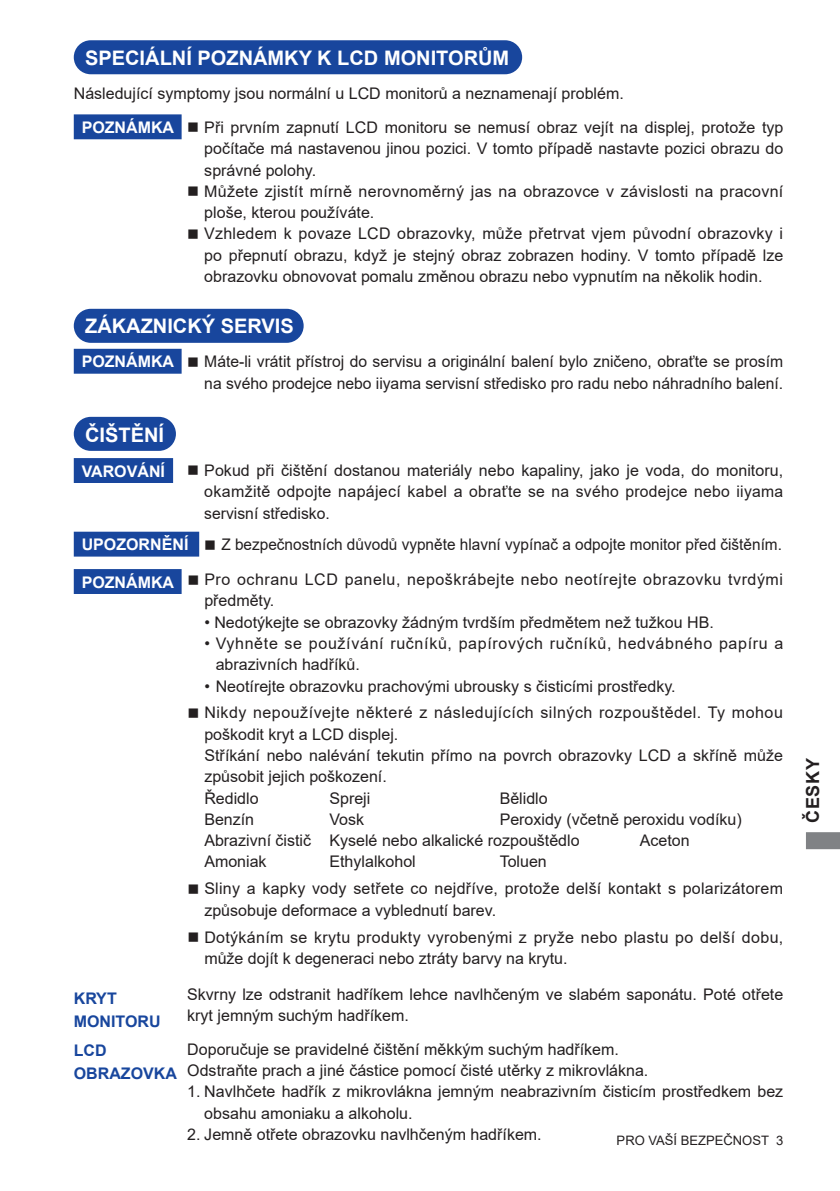
<style>
.page{position:relative;width:840px;height:1191px;background:#fff}
.page>*{position:absolute;margin:0;border:0;box-sizing:border-box;transform-origin:0 0}
.t1{font:700 20px "Arial";color:#fff}
.t2{font:700 18px "Arial";letter-spacing:.035em;color:#231f20}
.t3{font:16px/21.2px "Arial";color:#231f20}
.t4{font:16px/21.2px "Arial";letter-spacing:.02em;color:#231f20}
.t5{font:16px/21.2px "Arial";letter-spacing:.04em;color:#231f20}
.t6{font:16px/21.2px "Arial";letter-spacing:.035em;color:#231f20}
.t7{font:16px "Arial";color:#231f20;scale:.96 1}
.t8{font:700 16px "Arial";color:#fff}
.t9{font:700 16px/22.6px "Arial";color:#18469d}
.t10{font:13px "Arial";color:#231f20}
</style>
<div class="page">
<svg style="left:806px;top:832px;width:33px;height:17px"></svg>
<div style="left:75px;top:418px;width:100px;height:32px;background:#18469d;border-radius:16px"></div>
<div style="left:74px;top:417px;width:102px;height:34px;border:2px solid #18469d;border-radius:16px"></div>
<div style="left:75px;top:310px;width:227px;height:32px;background:#18469d;border-radius:16px"></div>
<div style="left:74px;top:309px;width:229px;height:34px;border:2px solid #18469d;border-radius:16px"></div>
<div style="left:75px;top:41px;width:446px;height:32px;background:#18469d;border-radius:16px"></div>
<div style="left:74px;top:40px;width:448px;height:34px;border:2px solid #18469d;border-radius:16px"></div>
<div style="left:74px;top:114px;width:107px;height:25px;background:#18469d;border:2px solid #18469d"></div>
<div style="left:74px;top:458px;width:99px;height:25px;background:#18469d;border:2px solid #18469d"></div>
<div style="left:74px;top:531px;width:125px;height:25px;background:#18469d;border:2px solid #18469d"></div>
<div style="left:74px;top:349px;width:107px;height:25px;background:#18469d;border:2px solid #18469d"></div>
<div style="left:74px;top:569px;width:107px;height:25px;background:#18469d;border:2px solid #18469d"></div>
<p class="t1" style="left:85px;top:44px;width:425px">SPECIÁLNÍ POZNÁMKY K LCD MONITORŮM</p>
<p class="t3" style="left:74px;top:82px;width:551px">Následující symptomy jsou normální u LCD monitorů a neznamenají problém.</p>
<p class="t3" style="left:204px;top:117px;width:580px;text-align:justify;text-indent:-17px">■ Při prvním zapnutí LCD monitoru se nemusí obraz vejít na displej, protože typ počítače má nastavenou jinou pozici. V tomto případě nastavte pozici obrazu do správné polohy.</p>
<p class="t4" style="left:204px;top:180px;width:580px;text-indent:-17px">■ Můžete zjistít mírně nerovnoměrný jas na obrazovce v závislosti na pracovní ploše, kterou používáte.</p>
<p class="t3" style="left:204px;top:223px;width:580px;text-align:justify;text-indent:-17px">■ Vzhledem k povaze LCD obrazovky, může přetrvat vjem původní obrazovky i po přepnutí obrazu, když je stejný obraz zobrazen hodiny. V tomto případě lze obrazovku obnovovat pomalu změnou obrazu nebo vypnutím na několik hodin.</p>
<p class="t8" style="left:82px;top:116px;width:94px">POZNÁMKA</p>
<p class="t1" style="left:85px;top:312px;width:210px">ZÁKAZNICKÝ SERVIS</p>
<p class="t8" style="left:82px;top:350px;width:94px">POZNÁMKA</p>
<p class="t1" style="left:85px;top:420px;width:80px">ČIŠTĚNÍ</p>
<p class="t3" style="left:187px;top:351px;width:597px;text-align:right">■ Máte-li vrátit přístroj do servisu a originální balení bylo zničeno, obraťte se prosím na svého prodejce nebo iiyama servisní středisko pro radu nebo náhradního balení.</p>
<p class="t8" style="left:82px;top:460px;width:85px">VAROVÁNÍ</p>
<p class="t3" style="left:204px;top:460px;width:580px;text-align:justify;text-indent:-17px">■ Pokud při čištění dostanou materiály nebo kapaliny, jako je voda, do monitoru, okamžitě odpojte napájecí kabel a obraťte se na svého prodejce nebo iiyama servisní středisko.</p>
<p class="t7" style="left:204px;top:533px;width:603px">■ Z bezpečnostních důvodů vypněte hlavní vypínač a odpojte monitor před čištěním.</p>
<p class="t6" style="left:204px;top:569px;width:580px;text-indent:-17px">■ Pro ochranu LCD panelu, nepoškrábejte nebo neotírejte obrazovku tvrdými předměty.</p>
<p class="t3" style="left:204px;top:611px;width:510px">• Nedotýkejte se obrazovky žádným tvrdším předmětem než tužkou HB.</p>
<p class="t5" style="left:215px;top:632px;width:569px;text-indent:-11px">• Vyhněte se používání ručníků, papírových ručníků, hedvábného papíru a abrazivních hadříků.</p>
<p class="t3" style="left:204px;top:675px;width:472px">• Neotírejte obrazovku prachovými ubrousky s čisticími prostředky.</p>
<p class="t3" style="left:204px;top:702px;width:580px;text-indent:-17px">■ Nikdy nepoužívejte některé z následujících silných rozpouštědel. Ty mohou poškodit kryt a LCD displej.<br>Stříkání nebo nalévání tekutin přímo na povrch obrazovky LCD a skříně může způsobit jejich poškození.<br>Ředidlo</p>
<p class="t8" style="left:82px;top:533px;width:108px">UPOZORNĚNÍ</p>
<p class="t8" style="left:82px;top:571px;width:94px">POZNÁMKA</p>
<p class="t3" style="left:329px;top:787px;width:42px">Spreji</p>
<p class="t3" style="left:499px;top:787px;width:50px">Bělidlo</p>
<p class="t9" style="left:74px;top:987px;width:88px">KRYT<br>MONITORU</p>
<p class="t9" style="left:74px;top:1039px;width:105px">LCD<br>OBRAZOVKA</p>
<p class="t3" style="left:204px;top:808px;width:538px;text-indent:295px">Peroxidy (včetně peroxidu vodíku)<br>Abrazivní čistič Kyselé nebo alkalické rozpouštědlo</p>
<p class="t3" style="left:204px;top:808px;width:51px">Benzín</p>
<p class="t3" style="left:329px;top:808px;width:36px">Vosk</p>
<p class="t3" style="left:639px;top:829px;width:51px">Aceton</p>
<p class="t3" style="left:204px;top:851px;width:64px">Amoniak</p>
<p class="t3" style="left:329px;top:851px;width:88px">Ethylalkohol</p>
<p class="t3" style="left:499px;top:851px;width:49px">Toluen</p>
<p class="t3" style="left:204px;top:878px;width:580px;text-indent:-17px">■ Sliny a kapky vody setřete co nejdříve, protože delší kontakt s polarizátorem způsobuje deformace a vyblednutí barev.</p>
<p class="t4" style="left:204px;top:926px;width:580px;text-indent:-17px">■ Dotýkáním se krytu produkty vyrobenými z pryže nebo plastu po delší dobu, může dojít k degeneraci nebo ztráty barvy na krytu.</p>
<p class="t3" style="left:187px;top:983px;width:597px">Skvrny lze odstranit hadříkem lehce navlhčeným ve slabém saponátu. Poté otřete kryt jemným suchým hadříkem.</p>
<p class="t3" style="left:187px;top:1038px;width:462px">Doporučuje se pravidelné čištění měkkým suchým hadříkem.<br>Odstraňte prach a jiné částice pomocí čisté utěrky z mikrovlákna.</p>
<p class="t3" style="left:204px;top:1081px;width:580px;text-indent:-17px">1. Navlhčete hadřík z mikrovlákna jemným neabrazivním čisticím prostředkem bez obsahu amoniaku a alkoholu.</p>
<p class="t3" style="left:187px;top:1123px;width:356px">2. Jemně otřete obrazovku navlhčeným hadříkem.</p>
<p class="t10" style="left:616px;top:1131px;width:168px">PRO VAŠÍ BEZPEČNOST 3</p>
<p class="t2" style="left:799px;top:822px;width:66px;rotate:-90deg">ČESKY</p>
</div>
